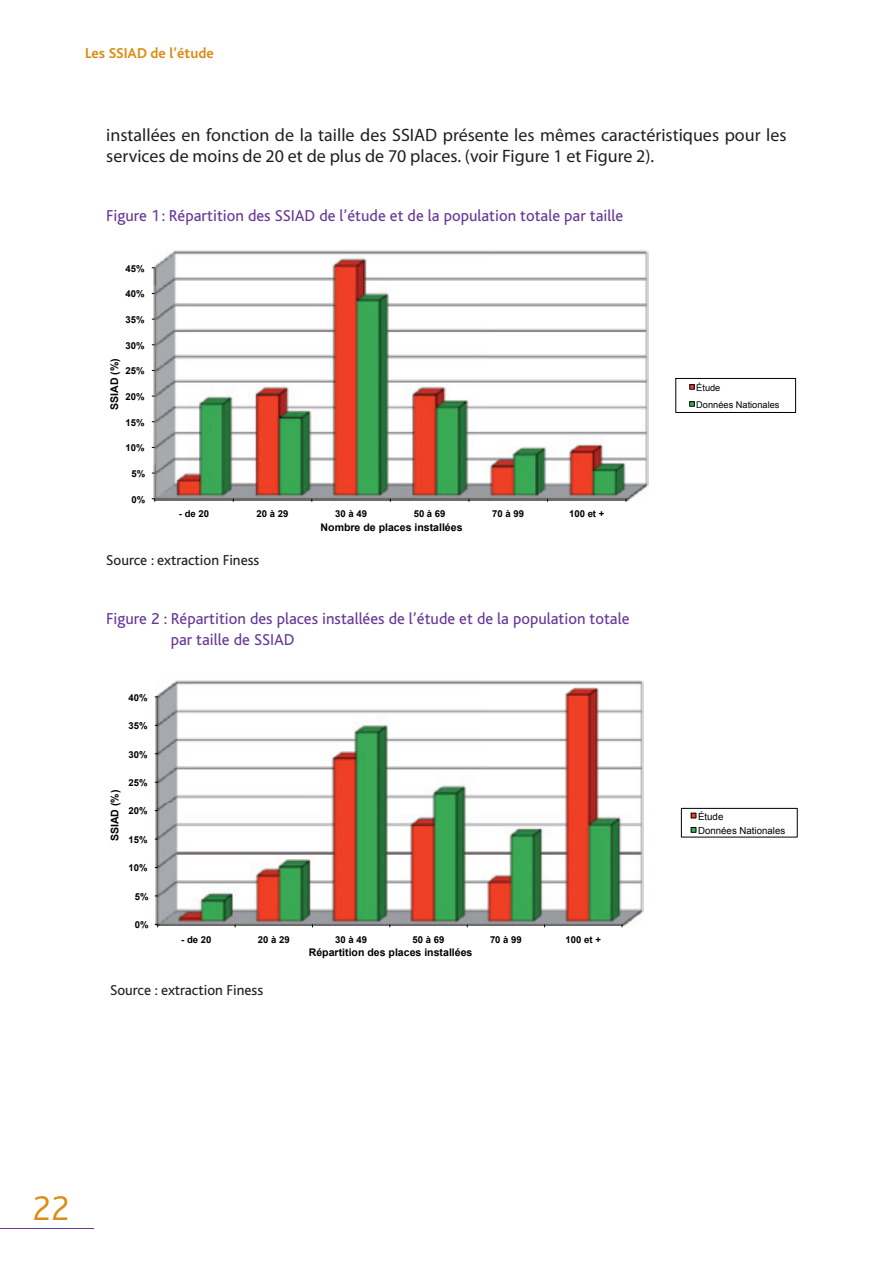
<style>
.page{position:relative;width:893px;height:1263px;background:#fff}
.page>*{position:absolute;margin:0;border:0;box-sizing:border-box;transform-origin:0 0}
.t1{font:300 36px "Bliss";color:#db8d15}
.t2{font:18px/21px "Myriad Pro";color:#231f20}
.t3{font:16.5px/21px "Bliss";color:#673796}
.t4{font:15px "Bliss";color:#231f20}
.t5{font:700 15px "Bliss";color:#db8d15}
.t6{font:700 10.5px "Arial";color:#000}
.t7{font:9.75px/14.4px "Arial";color:#000}
.t8{font:700 9.6px "Arial";color:#000}
.t9{font:9.3px/17px "Arial";color:#000}
</style>
<div class="page">
<hr style="left:0;top:1228px;width:94px;height:1px;background:#673796">
<img style="left:155px;top:680px;width:489px;height:246px">
<svg style="left:681px;top:808px;width:117px;height:29px"></svg>
<img style="left:153px;top:250px;width:496px;height:250px">
<svg style="left:675px;top:378px;width:121px;height:35px"></svg>
<p class="t5" style="left:85px;top:46px;width:130px">Les SSIAD de l’étude</p>
<p class="t2" style="left:106px;top:124px;width:682px">installées en fonction de la taille des SSIAD présente les mêmes caractéristiques pour les services de moins de 20 et de plus de 70 places. (voir Figure 1 et Figure 2).</p>
<p class="t3" style="left:106px;top:205px;width:518px">Figure 1 : Répartition des SSIAD de l’étude et de la population totale par taille</p>
<p class="t8" style="left:126px;top:265px;width:21px">45%</p>
<p class="t8" style="left:126px;top:290px;width:21px">40%</p>
<p class="t8" style="left:126px;top:316px;width:21px">35%</p>
<p class="t8" style="left:126px;top:342px;width:21px">30%</p>
<p class="t6" style="left:111px;top:410px;width:53px;rotate:-90deg">SSIAD (%)</p>
<p class="t8" style="left:126px;top:367px;width:21px">25%</p>
<p class="t8" style="left:126px;top:393px;width:21px">20%</p>
<p class="t8" style="left:126px;top:419px;width:21px">15%</p>
<p class="t8" style="left:126px;top:444px;width:21px">10%</p>
<p class="t8" style="left:132px;top:470px;width:15px">5%</p>
<p class="t8" style="left:132px;top:496px;width:15px">0%</p>
<p class="t8" style="left:179px;top:510px;width:32px">- de 20</p>
<p class="t8" style="left:257px;top:510px;width:33px">20 à 29</p>
<p class="t8" style="left:335px;top:510px;width:33px">30 à 49</p>
<p class="t8" style="left:414px;top:510px;width:33px">50 à 69</p>
<p class="t8" style="left:492px;top:510px;width:33px">70 à 99</p>
<p class="t8" style="left:569px;top:510px;width:37px">100 et +</p>
<p class="t6" style="left:321px;top:523px;width:143px">Nombre de places installées</p>
<p class="t4" style="left:106px;top:552px;width:155px">Source : extraction Finess</p>
<p class="t3" style="left:171px;top:609px;width:460px;text-indent:-64px">Figure 2 : Répartition des places installées de l’étude et de la population totale par taille de SSIAD</p>
<p class="t8" style="left:129px;top:694px;width:21px">40%</p>
<p class="t8" style="left:129px;top:722px;width:21px">35%</p>
<p class="t8" style="left:129px;top:750px;width:21px">30%</p>
<p class="t6" style="left:111px;top:841px;width:53px;rotate:-90deg">SSIAD (%)</p>
<p class="t8" style="left:129px;top:779px;width:21px">25%</p>
<p class="t8" style="left:129px;top:807px;width:21px">20%</p>
<p class="t8" style="left:129px;top:836px;width:21px">15%</p>
<p class="t8" style="left:129px;top:864px;width:21px">10%</p>
<p class="t8" style="left:135px;top:893px;width:15px">5%</p>
<p class="t8" style="left:135px;top:921px;width:15px">0%</p>
<p class="t8" style="left:181px;top:936px;width:32px">- de 20</p>
<p class="t8" style="left:258px;top:936px;width:33px">20 à 29</p>
<p class="t8" style="left:335px;top:936px;width:33px">30 à 49</p>
<p class="t8" style="left:413px;top:936px;width:33px">50 à 69</p>
<p class="t8" style="left:490px;top:936px;width:33px">70 à 99</p>
<p class="t8" style="left:566px;top:936px;width:37px">100 et +</p>
<p class="t6" style="left:309px;top:948px;width:165px">Répartition des places installées</p>
<p class="t4" style="left:110px;top:982px;width:155px">Source : extraction Finess</p>
<p class="t9" style="left:696px;top:379px;width:85px">Étude<br>Données Nationales</p>
<p class="t7" style="left:698px;top:809px;width:89px">Étude<br>Données Nationales</p>
<h1 class="t1" style="left:32px;top:1189px;width:39px">22</h1>
</div>
